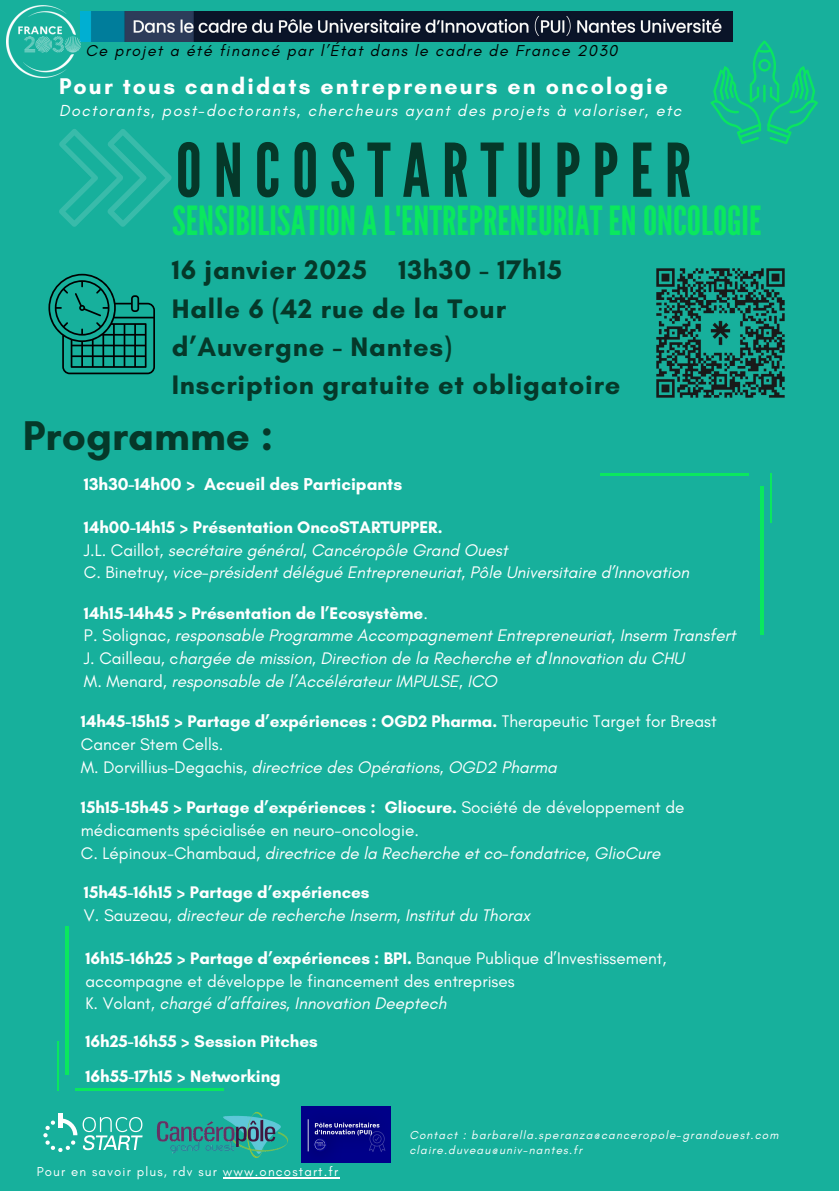
<style>
.page{position:relative;width:839px;height:1191px;background:#fff}
.page>*{position:absolute;margin:0;border:0;box-sizing:border-box;transform-origin:0 0}
.t1{font:73.8px "League Gothic";letter-spacing:.16em;color:#053829}
.t2{font:700 42.4px "Glacial Indifference";color:#053829}
.t3{font:40.2px "League Gothic";color:#0ae85e}
.t4{font:700 27.2px/38.2px "Glacial Indifference";letter-spacing:.03em;color:#053829}
.t5{font:700 23.2px "Glacial Indifference";letter-spacing:.09em;color:#fff}
.t6{font:700 17.6px "Glacial Indifference";color:#fff}
.t7{font:italic 17.2px "Glacial Indifference";color:#fff}
.t8{font:17.2px/22.8px "Glacial Indifference";color:#fff}
.t9{font:700 17.2px/22.8px "Glacial Indifference";color:#fff}
.t10{font:700 17px "Glacial Indifference";color:#fff}
.t11{font:italic 16.4px "Glacial Indifference";letter-spacing:.09em;color:#fff}
.t12{font:italic 16px "Glacial Indifference";letter-spacing:.09em;color:#000}
.t13{font:13.2px "Glacial Indifference";letter-spacing:.09em;color:#fff}
.t14{font:italic 11.8px "Glacial Indifference";letter-spacing:.09em;color:#fff}
.s1{font-style:normal}
.s2{font-weight:400}
.s3{font-weight:700}
</style>
<div class="page">
<div style="left:0;top:0;width:838px;height:1191px;background:#17b09c"></div>
<svg style="left:710px;top:40px;width:108px;height:104px"></svg>
<svg style="left:59px;top:129px;width:113px;height:98px"></svg>
<svg style="left:43px;top:1118px;width:34px;height:34px"></svg>
<hr style="left:58px;top:1114px;width:4px;height:14px;background:#fff">
<svg style="left:83px;top:1117px;width:60px;height:33px"></svg>
<img style="left:156px;top:1112px;width:132px;height:46px">
<img style="left:301px;top:1107px;width:89px;height:55px">
<svg style="left:48px;top:274px;width:107px;height:100px"></svg>
<hr style="left:66px;top:926px;width:3px;height:149px;background:#0ae85e">
<hr style="left:75px;top:1088px;width:149px;height:3px;background:#0ae85e">
<hr style="left:57px;top:1041px;width:2px;height:49px;background:#0ae85e">
<hr style="left:760px;top:486px;width:3px;height:149px;background:#0ae85e">
<hr style="left:600px;top:473px;width:148px;height:3px;background:#0ae85e">
<hr style="left:770px;top:473px;width:2px;height:50px;background:#0ae85e">
<img style="left:656px;top:268px;width:129px;height:130px">
<img style="left:81px;top:11px;width:651px;height:30px">
<img style="left:7px;top:5px;width:73px;height:72px">
<hr style="left:223px;top:1177px;width:116px;height:1px;background:#fff">
<p class="t12" style="left:85px;top:41px;width:533px">Ce projet a été financé par l’État dans le cadre de France 2030</p>
<h5 class="t5" style="left:59px;top:72px;width:610px">Pour tous candidats entrepreneurs en oncologie</h5>
<p class="t11" style="left:59px;top:100px;width:623px">Doctorants, post-doctorants, chercheurs ayant des projets à valoriser, etc</p>
<p class="t1" style="left:176px;top:128px;width:517px">ONCOSTARTUPPER</p>
<p class="t3" style="left:172px;top:198px;width:591px">SENSIBILISATIONAL'ENTREPRENEURIATENONCOLOGIE</p>
<h3 class="t4" style="left:172px;top:251px;width:450px">16 janvier 2025 13h30 - 17h15<br>Halle 6 (42 rue de la Tour d’Auvergne - Nantes)<br>Inscription gratuite et obligatoire</h3>
<p class="t2" style="left:23px;top:410px;width:252px">Programme :</p>
<h3 class="t6" style="left:84px;top:474px;width:320px">13h30-14h00 &gt; Accueil des Participants</h3>
<p class="t9" style="left:84px;top:515px;width:360px">14h00-14h15 &gt; Présentation OncoSTARTUPPER.</p>
<p class="t7" style="left:84px;top:539px;width:425px"><span class="s1">J.L. Caillot,</span> secrétaire général, Cancéropôle Grand Ouest</p>
<p class="t7" style="left:84px;top:562px;width:606px"><span class="s1">C. Binetruy,</span> vice-président délégué Entrepreneuriat, Pôle Universitaire d’Innovation</p>
<h6 class="t9" style="left:84px;top:601px;width:345px">14h15-14h45 &gt; Présentation de l’Ecosystème<span class="s2">.</span></h6>
<p class="t7" style="left:84px;top:625px;width:653px"><span class="s1">P. Solignac,</span> responsable Programme Accompagnement Entrepreneuriat, Inserm Transfert</p>
<p class="t7" style="left:84px;top:648px;width:602px"><span class="s1">J. Cailleau, c</span>hargée de mission, Direction de la Recherche et d'Innovation du CHU</p>
<p class="t7" style="left:84px;top:671px;width:414px"><span class="s1">M. Menard</span>, responsable de l’Accélérateur IMPULSE, ICO</p>
<p class="t9" style="left:81px;top:710px;width:637px">14h45-15h15 &gt; Partage d’expériences : OGD2 Pharma. <span class="s2">Therapeutic Target for Breast<br>Cancer Stem Cells.</span></p>
<p class="t7" style="left:81px;top:756px;width:477px"><span class="s1">M. Dorvillius-Degachis,</span> directrice des Opérations, OGD2 Pharma</p>
<p class="t8" style="left:81px;top:796px;width:605px"><span class="s3">15h15-15h45 &gt; Partage d’expériences : Gliocure.</span> Société de développement de médicaments spécialisée en neuro-oncologie.</p>
<p class="t7" style="left:81px;top:842px;width:581px"><span class="s1">C. Lépinoux-Chambaud,</span> directrice de la Recherche et co-fondatrice, GlioCure</p>
<p class="t9" style="left:84px;top:880px;width:287px">15h45-16h15 &gt; Partage d’expériences</p>
<p class="t7" style="left:84px;top:904px;width:447px"><span class="s1">V. Sauzeau,</span> directeur de recherche Inserm, Institut du Thorax</p>
<p class="t8" style="left:85px;top:946px;width:582px"><span class="s3">16h15-16h25 &gt; Partage d’expériences : BPI.</span> Banque Publique d’Investissement, accompagne et développe le financement des entreprises</p>
<p class="t7" style="left:85px;top:993px;width:362px"><span class="s1">K. Volant,</span> chargé d’affaires, Innovation Deeptech</p>
<p class="t10" style="left:85px;top:1031px;width:234px">16h25-16h55 &gt; Session Pitches</p>
<p class="t10" style="left:85px;top:1066px;width:197px">16h55-17h15 &gt; Networking</p>
<p class="t13" style="left:37px;top:1163px;width:303px">Pour en savoir plus, rdv sur www.oncostart.fr</p>
<h1 class="t14" style="left:409px;top:1127px;width:370px">Contact : barbarella.speranza@canceropole-grandouest.com</h1>
<h2 class="t14" style="left:409px;top:1143px;width:174px">claire.duveau@univ-nantes.fr</h2>
</div>
